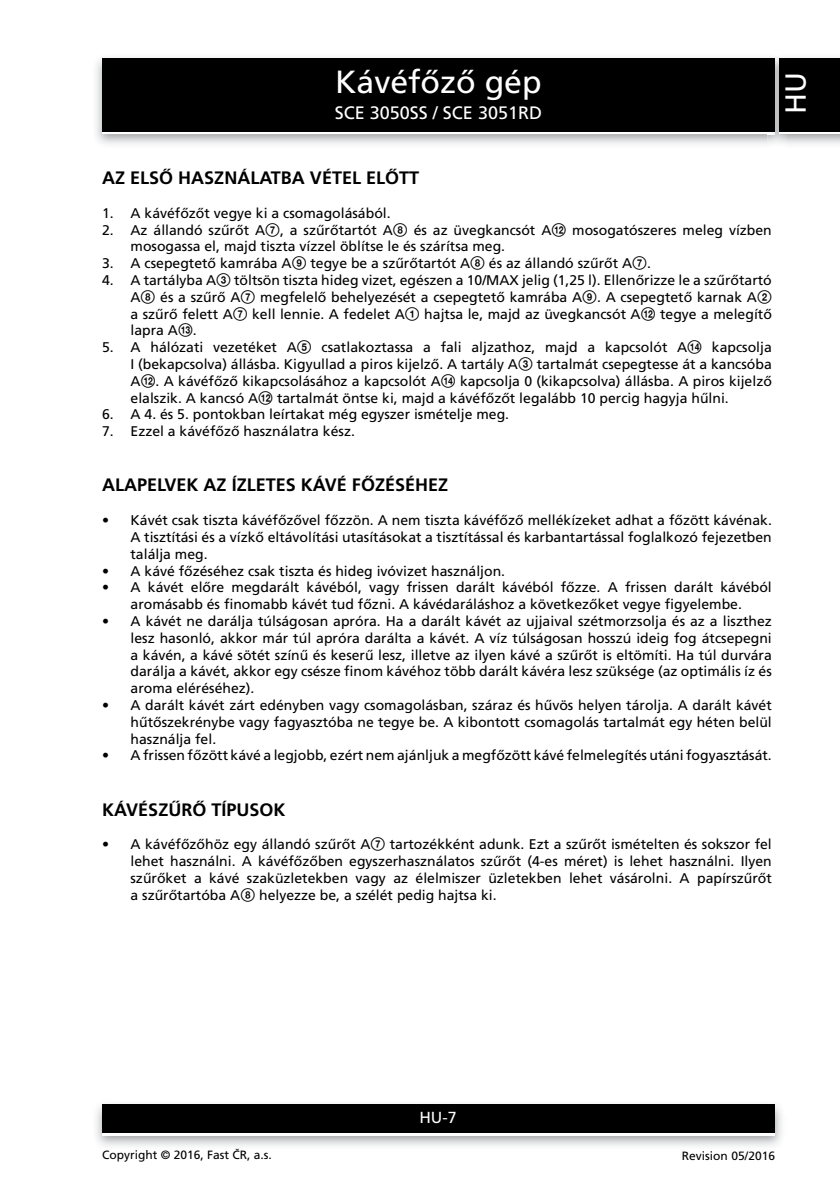
<style>
.page{position:relative;width:840px;height:1191px;background:#fff}
.page>*{position:absolute;margin:0;border:0;box-sizing:border-box;transform-origin:0 0}
.t1{font:32px "Frutiger CE";color:#fff}
.t2{font:29px "Frutiger CE";color:#fff}
.t3{font:700 18px "Frutiger CE";color:#000}
.t4{font:18px "Frutiger CE";color:#fff}
.t5{font:16px "Frutiger CE";color:#fff}
.t6{font:14px/16.8px "Frutiger CE";color:#000;text-align:justify}
.t7{font:12px "Frutiger CE";color:#000}
.s1{font-family:"Zz 3"}
</style>
<div class="page">
<img style="left:96px;top:57px;width:671px;height:87px">
<div style="left:102px;top:61px;width:672px;height:73px;background:linear-gradient(to right,#000,#000)"></div>
<div style="left:102px;top:58px;width:672px;height:73px;background:#000"></div>
<img style="left:96px;top:1104px;width:686px;height:42px">
<div style="left:102px;top:1107px;width:672px;height:28px;background:linear-gradient(to right,#fff,#fff)"></div>
<div style="left:102px;top:1104px;width:672px;height:28px;background:#000"></div>
<img style="left:767px;top:55px;width:18px;height:91px">
<svg style="left:767px;top:131px;width:7px;height:3px"></svg>
<img style="left:767px;top:58px;width:7px;height:3px">
<img style="left:767px;top:61px;width:7px;height:70px">
<div style="left:778px;top:61px;width:61px;height:73px;background:linear-gradient(to right,#000,#000)"></div>
<div style="left:778px;top:58px;width:61px;height:73px;background:#000"></div>
<h1 class="t1" style="left:335px;top:65px;width:208px">Kávéfőző gép</h1>
<p class="t4" style="left:334px;top:103px;width:209px">SCE 3050SS / SCE 3051RD</p>
<h2 class="t2" style="left:780px;top:114px;width:43px;rotate:-90deg">HU</h2>
<p class="t3" style="left:102px;top:168px;width:318px">AZ ELSŐ HASZNÁLATBA VÉTEL ELŐTT</p>
<p class="t6" style="left:102px;top:205px;width:287px">1. A kávéfőzőt vegye ki a csomagolásából.</p>
<p class="t6" style="left:130px;top:222px;width:642px;text-indent:-28px">2. Az állandó szűrőt A<span class="s1">7</span>, a szűrőtartót A<span class="s1">8</span> és az üvegkancsót A<span class="s1">qs</span> mosogatószeres meleg vízben mosogassa el, majd tiszta vízzel öblítse le és szárítsa meg.</p>
<p class="t6" style="left:102px;top:255px;width:547px">3. A csepegtető kamrába A<span class="s1">9</span> tegye be a szűrőtartót A<span class="s1">8</span> és az állandó szűrőt A<span class="s1">7</span>.</p>
<p class="t6" style="left:130px;top:272px;width:642px;text-indent:-28px">4. A tartályba A<span class="s1">3</span> töltsön tiszta hideg vizet, egészen a 10/MAX jelig (1,25 l). Ellenőrizze le a szűrőtartó A<span class="s1">8</span> és a szűrő A<span class="s1">7</span> megfelelő behelyezését a csepegtető kamrába A<span class="s1">9</span>. A csepegtető karnak A<span class="s1">2 </span>a szűrő felett A<span class="s1">7</span> kell lennie. A fedelet A<span class="s1">1</span> hajtsa le, majd az üvegkancsót A<span class="s1">qs</span> tegye a melegítő lapra A<span class="s1">qd</span>.</p>
<p class="t6" style="left:130px;top:339px;width:642px;text-indent:-28px">5. A hálózati vezetéket A<span class="s1">5</span> csatlakoztassa a fali aljzathoz, majd a kapcsolót A<span class="s1">qf</span> kapcsolja I (bekapcsolva) állásba. Kigyullad a piros kijelző. A tartály A<span class="s1">3</span> tartalmát csepegtesse át a kancsóba A<span class="s1">qs</span>. A kávéfőző kikapcsolásához a kapcsolót A<span class="s1">qf</span> kapcsolja 0 (kikapcsolva) állásba. A piros kijelző elalszik. A kancsó A<span class="s1">qs</span> tartalmát öntse ki, majd a kávéfőzőt legalább 10 percig hagyja hűlni.</p>
<p class="t6" style="left:102px;top:406px;width:406px">6. A 4. és 5. pontokban leírtakat még egyszer ismételje meg.</p>
<p class="t6" style="left:102px;top:423px;width:252px">7. Ezzel a kávéfőző használatra kész.</p>
<p class="t3" style="left:102px;top:476px;width:13px">ALA</p>
<p class="t3" style="left:137px;top:476px;width:312px">PELVEK AZ ÍZLETES KÁVÉ FŐZÉSÉHEZ</p>
<p class="t6" style="left:130px;top:512px;width:642px;text-align:left;text-indent:-28px">• Kávét csak tiszta kávéfőzővel főzzön. A nem tiszta kávéfőző mellékízeket adhat a főzött kávénak.<br>A tisztítási és a vízkő eltávolítási utasításokat a tisztítással és karbantartással foglalkozó fejezetben találja meg.</p>
<p class="t6" style="left:102px;top:562px;width:402px">• A kávé főzéséhez csak tiszta és hideg ivóvizet használjon.</p>
<p class="t6" style="left:102px;top:579px;width:670px;text-align:center">• A kávét előre megdarált kávéból, vagy frissen darált kávéból főzze. A frissen darált kávéból aromásabb és finomabb kávét tud főzni. A kávédaráláshoz a következőket vegye figyelembe.</p>
<p class="t6" style="left:130px;top:613px;width:642px;text-indent:-28px">• A kávét ne darálja túlságosan apróra. Ha a darált kávét az ujjaival szétmorzsolja és az a liszthez lesz hasonló, akkor már túl apróra darálta a kávét. A víz túlságosan hosszú ideig fog átcsepegni a kávén, a kávé sötét színű és keserű lesz, illetve az ilyen kávé a szűrőt is eltömíti. Ha túl durvára darálja a kávét, akkor egy csésze finom kávéhoz több darált kávéra lesz szüksége (az optimális íz és aroma eléréséhez).</p>
<p class="t6" style="left:130px;top:697px;width:642px;text-indent:-28px">• A darált kávét zárt edényben vagy csomagolásban, száraz és hűvös helyen tárolja. A darált kávét hűtőszekrénybe vagy fagyasztóba ne tegye be. A kibontott csomagolás tartalmát egy héten belül használja fel.</p>
<p class="t6" style="left:102px;top:747px;width:668px">• A frissen főzött kávé a legjobb, ezért nem ajánljuk a megfőzött kávé felmelegítés utáni fogyasztását.</p>
<p class="t3" style="left:102px;top:800px;width:185px">KÁVÉSZŰRŐ TÍPUSO K</p>
<p class="t6" style="left:130px;top:836px;width:642px;text-indent:-28px">• A kávéfőzőhöz egy állandó szűrőt A<span class="s1">7</span> tartozékként adunk. Ezt a szűrőt ismételten és sokszor fel lehet használni. A kávéfőzőben egyszerhasználatos szűrőt (4-es méret) is lehet használni. Ilyen szűrőket a kávé szaküzletekben vagy az élelmiszer üzletekben lehet vásárolni. A papírszűrőt a szűrőtartóba A<span class="s1">8</span> helyezze be, a szélét pedig hajtsa ki.</p>
<p class="t5" style="left:419px;top:1109px;width:39px">HU-7</p>
<p class="t7" style="left:102px;top:1148px;width:171px">Copyright © 2016, Fast ČR, a.s.</p>
<p class="t7" style="left:681px;top:1149px;width:95px">Revision 05/2016</p>
</div>
